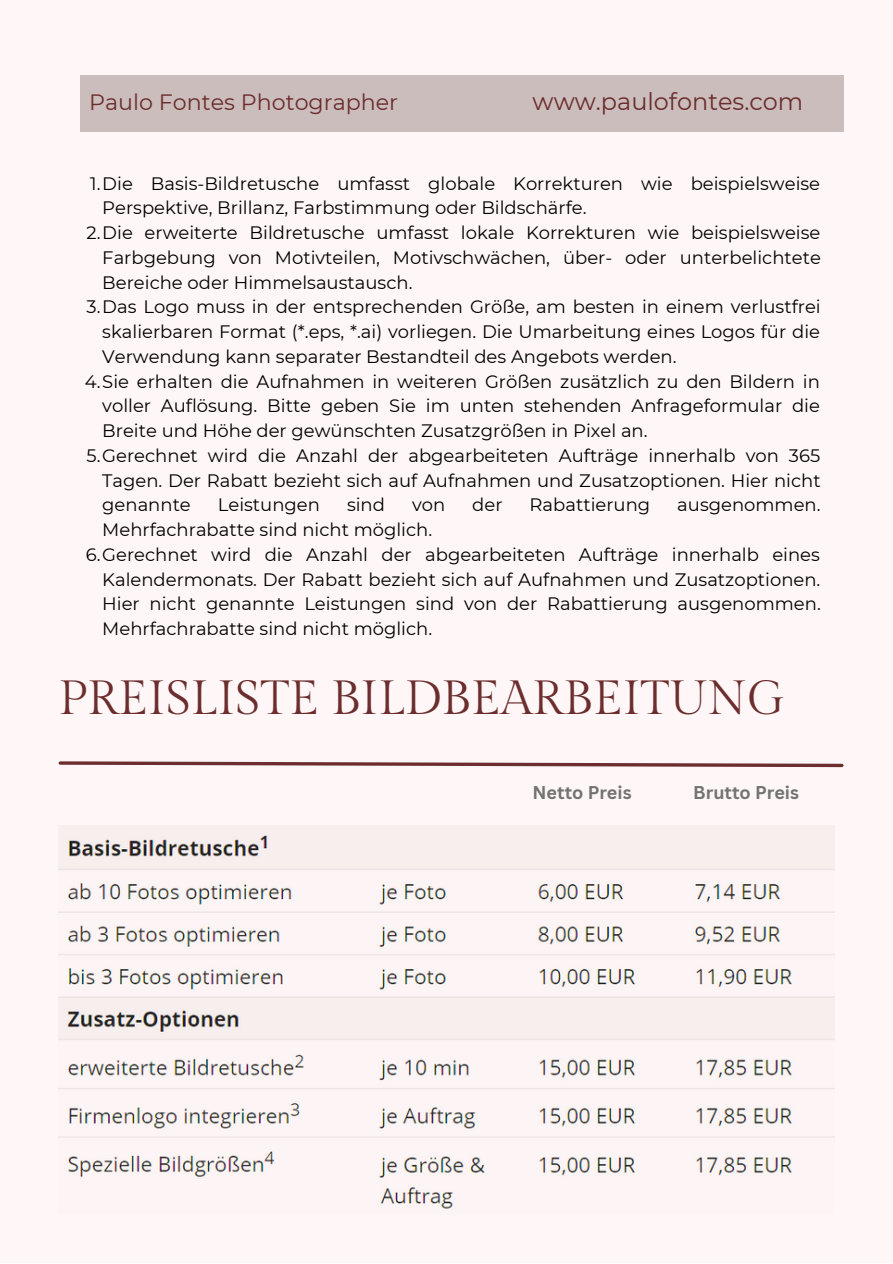
<style>
.page{position:relative;width:893px;height:1264px;background:#fff}
.page>*{position:absolute;margin:0;border:0;box-sizing:border-box;transform-origin:0 0}
.t1{font:48px "Gilda Display";color:#6b2d2d}
.t2{font:24px "Montserrat";color:#6b2d2d}
.t3{font:22.2px "Montserrat";color:#6b2d2d}
.t4{font:18px/24.8px "Montserrat";color:#000;text-align:justify}
.t5{font:700 18px "Canva Sans";color:#737373}
</style>
<div class="page">
<div style="left:0;top:0;width:892px;height:1262px;background:#fff7f7"></div>
<img style="left:59px;top:833px;width:775px;height:376px">
<div style="left:80px;top:75px;width:763px;height:57px;background:#cbbdbb"></div>
<svg style="left:58px;top:761px;width:786px;height:7px"></svg>
<p class="t3" style="left:89px;top:88px;width:310px">Paulo Fontes Photographer</p>
<p class="t2" style="left:532px;top:87px;width:272px">www.paulofontes.com</p>
<p class="t4" style="left:102px;top:171px;width:719px;text-indent:-12px">1.Die Basis-Bildretusche umfasst globale Korrekturen wie beispielsweise<br>Perspektive, Brillanz, Farbstimmung oder Bildschärfe.</p>
<p class="t4" style="left:102px;top:220px;width:720px;text-indent:-16px">2.Die erweiterte Bildretusche umfasst lokale Korrekturen wie beispielsweise Farbgebung von Motivteilen, Motivschwächen, über- oder unterbelichtete Bereiche oder Himmelsaustausch.</p>
<p class="t4" style="left:102px;top:294px;width:720px;text-indent:-16px">3.Das Logo muss in der entsprechenden Größe, am besten in einem verlustfrei skalierbaren Format (*.eps, *.ai) vorliegen. Die Umarbeitung eines Logos für die Verwendung kann separater Bestandteil des Angebots werden.</p>
<p class="t4" style="left:102px;top:369px;width:719px;text-indent:-17px">4.Sie erhalten die Aufnahmen in weiteren Größen zusätzlich zu den Bildern in voller Auflösung. Bitte geben Sie im unten stehenden Anfrageformular die Breite und Höhe der gewünschten Zusatzgrößen in Pixel an.</p>
<p class="t4" style="left:102px;top:443px;width:719px;text-indent:-16px">5.Gerechnet wird die Anzahl der abgearbeiteten Aufträge innerhalb von 365<br>Tagen. Der Rabatt bezieht sich auf Aufnahmen und Zusatzoptionen. Hier nicht genannte</p>
<p class="t4" style="left:218px;top:492px;width:104px">Leistungen</p>
<p class="t4" style="left:347px;top:492px;width:40px">sind</p>
<p class="t4" style="left:412px;top:492px;width:35px">von</p>
<p class="t4" style="left:472px;top:492px;width:32px">der</p>
<p class="t4" style="left:529px;top:492px;width:122px">Rabattierung</p>
<p class="t4" style="left:677px;top:492px;width:145px">ausgenommen.</p>
<p class="t4" style="left:102px;top:517px;width:331px">Mehrfachrabatte sind nicht möglich.</p>
<p class="t4" style="left:102px;top:542px;width:720px;text-indent:-17px">6.Gerechnet wird die Anzahl der abgearbeiteten Aufträge innerhalb eines Kalendermonats. Der Rabatt bezieht sich auf Aufnahmen und Zusatzoptionen.<br>Hier nicht genannte Leistungen sind von der Rabattierung ausgenommen.<br>Mehrfachrabatte sind nicht möglich.</p>
<p class="t1" style="left:59px;top:671px;width:728px">PREISLISTE BILDBEARBEITUNG</p>
<p class="t5" style="left:532px;top:779px;width:101px">Netto Preis</p>
<p class="t5" style="left:693px;top:779px;width:107px">Brutto Preis</p>
</div>
